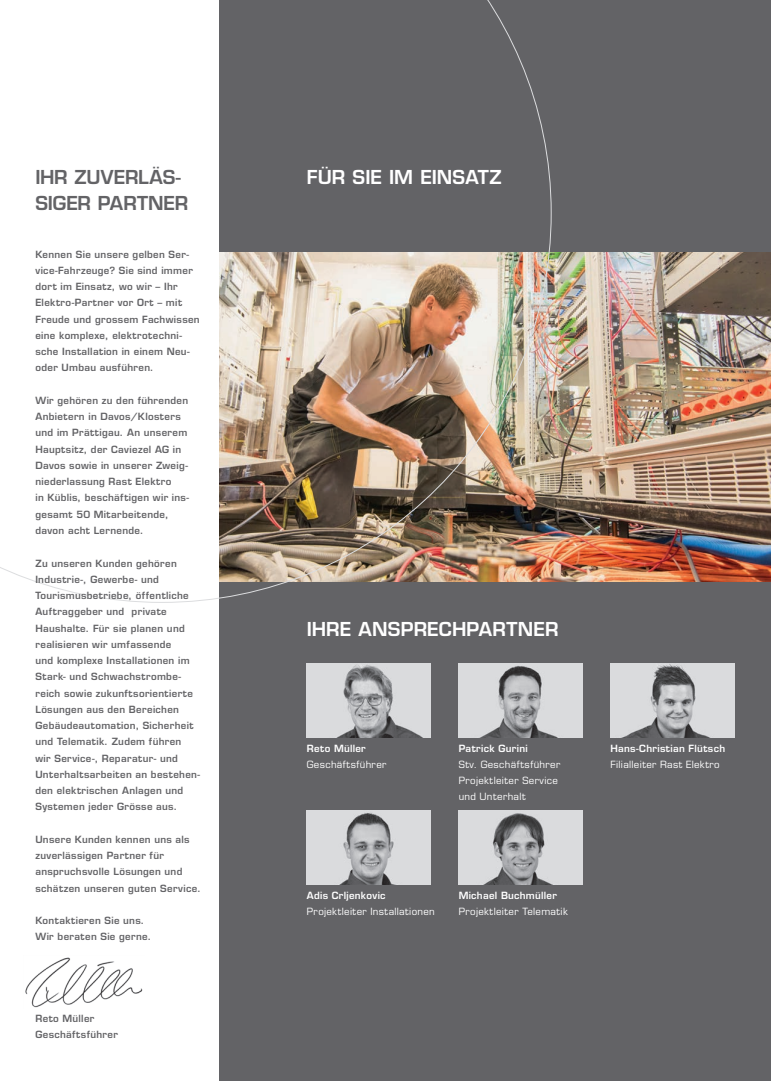
<style>
.page{position:relative;width:771px;height:1081px;background:#fff}
.page>*{position:absolute;margin:0;border:0;box-sizing:border-box;transform-origin:0 0}
._04_Haupttitel_weiss{font:600 18.75px "Eurostile LT Std";letter-spacing:.005em;color:#fff}
._01_Haupttitel_grau{font:600 18.75px/25.6px "Eurostile LT Std";letter-spacing:-.01em;color:#636366}
._02_Zwischentitel_Le{font:600 9.75px/16.2px "Eurostile LT Std";letter-spacing:.035em;color:#636366}
._06_Grundtext_weiss{font:9.75px/16.2px "Eurostile LT Std";letter-spacing:.035em;color:#fff}
._05_Zwischentitel_Le{font:600 9.75px "Eurostile LT Std";letter-spacing:.03em;color:#fff}
</style>
<div class="page">
<div style="left:219px;top:0;width:552px;height:1081px;background:#636366"></div>
<img style="left:551px;top:252px;width:220px;height:329px">
<img style="left:0;top:0;width:551px;height:603px">
<img style="left:307px;top:663px;width:124px;height:75px">
<img style="left:307px;top:810px;width:124px;height:75px">
<img style="left:459px;top:663px;width:124px;height:75px">
<img style="left:459px;top:810px;width:124px;height:75px">
<img style="left:610px;top:663px;width:124px;height:75px">
<img style="left:25px;top:957px;width:118px;height:51px">
<p class="_01_Haupttitel_grau" style="left:35px;top:164px;width:154px">IHR ZUVERLÄS-<br>SIGER PARTNER</p>
<p class="_02_Zwischentitel_Le" style="left:35px;top:246px;width:159px">Kennen Sie unsere gelben Ser&shy;vice-Fahrzeuge? Sie sind immer dort im Einsatz, wo wir – Ihr</p>
<p class="_02_Zwischentitel_Le" style="left:35px;top:295px;width:166px">Elektro-Partner vor Ort – mit<br>Freude und grossem Fachwissen eine komplexe, elektrotechni&shy;sche Installation in einem Neu&shy;oder Umbau ausführen.</p>
<p class="_02_Zwischentitel_Le" style="left:35px;top:392px;width:155px">Wir gehören zu den führenden<br>Anbietern in Davos/Klosters und im Prättigau. An unserem<br>Hauptsitz, der Caviezel AG in<br>Davos sowie in unserer Zweig&shy;niederlassung Rast Elektro<br>in Küblis, beschäftigen wir ins&shy;gesamt 50 Mitarbeitende, davon acht Lernende.</p>
<p class="_02_Zwischentitel_Le" style="left:35px;top:555px;width:166px">Zu unseren Kunden gehören<br>Industrie-, Gewerbe- und<br>Tourismusbetriebe, öffentliche<br>Auftraggeber und private<br>Haushalte. Für sie planen und realisieren wir umfassende<br>und komplexe Installationen im<br>Stark- und Schwachstrombe&shy;reich sowie zukunftsorientierte<br>Lösungen aus den Bereichen<br>Gebäudeautomation, Sicherheit und Telematik. Zudem führen<br>wir Service-, Reparatur- und<br>Unterhaltsarbeiten an bestehen&shy;den elektrischen Anlagen und<br>Systemen jeder Grösse aus.</p>
<p class="_02_Zwischentitel_Le" style="left:35px;top:831px;width:167px">Unsere Kunden kennen uns als zuverlässigen Partner für anspruchsvolle Lösungen und schätzen unseren guten Service.</p>
<p class="_02_Zwischentitel_Le" style="left:35px;top:912px;width:117px">Kontaktieren Sie uns.<br>Wir beraten Sie gerne.</p>
<p class="_02_Zwischentitel_Le" style="left:35px;top:1010px;width:60px">Reto Müller</p>
<p class="_02_Zwischentitel_Le" style="left:35px;top:1026px;width:84px">Geschäftsführer</p>
<p class="_04_Haupttitel_weiss" style="left:307px;top:165px;width:196px">FÜR SIE IM EINSATZ</p>
<p class="_04_Haupttitel_weiss" style="left:307px;top:617px;width:253px">IHRE ANSPRECHPARTNER</p>
<p class="_05_Zwischentitel_Le" style="left:307px;top:742px;width:60px">Reto Müller</p>
<p class="_06_Grundtext_weiss" style="left:307px;top:756px;width:81px">Geschäftsführer</p>
<p class="_05_Zwischentitel_Le" style="left:459px;top:742px;width:71px">Patrick Gurini</p>
<p class="_06_Grundtext_weiss" style="left:459px;top:756px;width:103px">Stv. Geschäftsführer</p>
<p class="_06_Grundtext_weiss" style="left:459px;top:772px;width:101px">Projektleiter Service und Unterhalt</p>
<p class="_05_Zwischentitel_Le" style="left:307px;top:889px;width:80px">Adis Crljenkovic</p>
<p class="_06_Grundtext_weiss" style="left:307px;top:903px;width:129px">Projektleiter Installationen</p>
<p class="_05_Zwischentitel_Le" style="left:459px;top:889px;width:100px">Michael Buchmüller</p>
<p class="_06_Grundtext_weiss" style="left:459px;top:903px;width:110px">Projektleiter Telematik</p>
<p class="_05_Zwischentitel_Le" style="left:610px;top:742px;width:116px">Hans-Christian Flütsch</p>
<p class="_06_Grundtext_weiss" style="left:610px;top:756px;width:111px">Filialleiter Rast Elektro</p>
</div>
